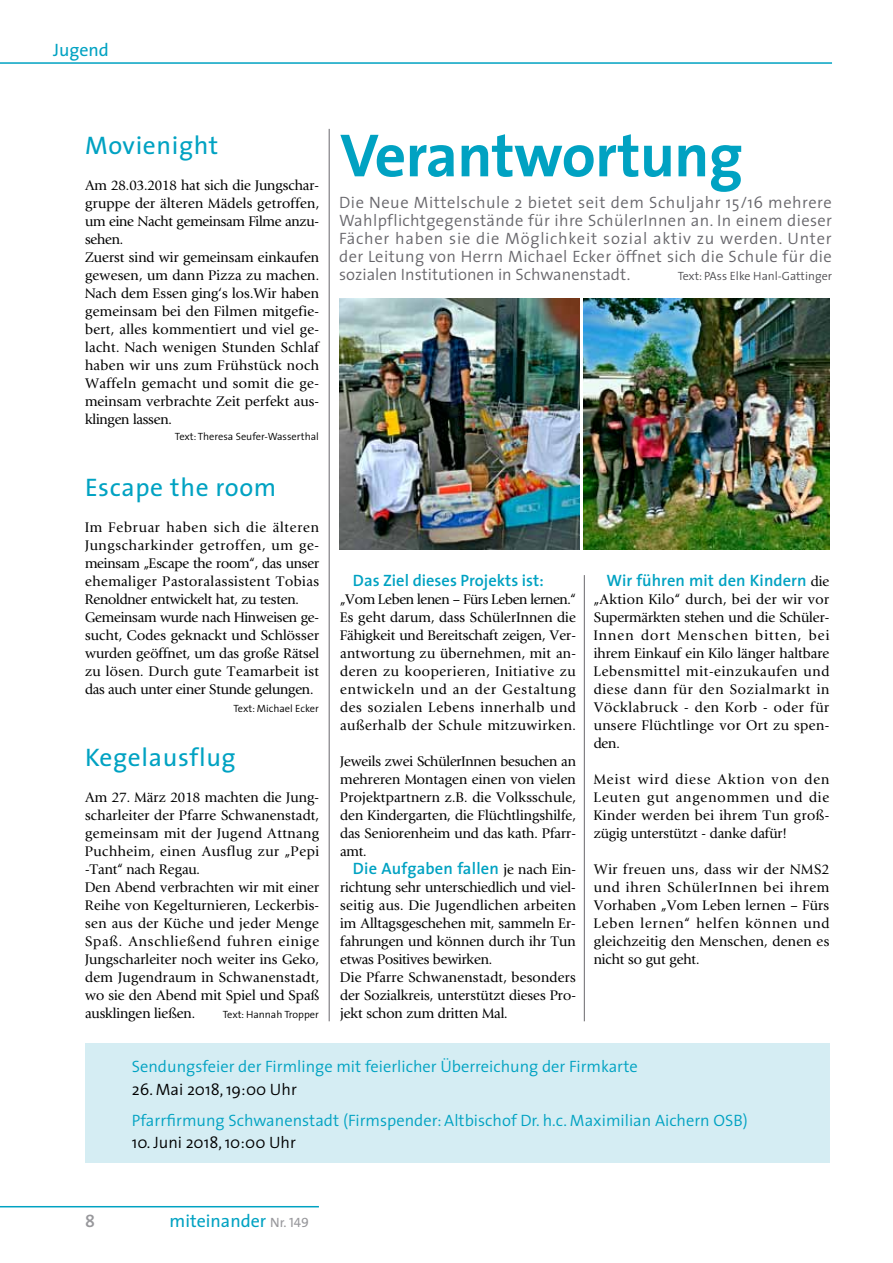
<style>
.page{position:relative;width:893px;height:1263px;background:#fff}
.page>*{position:absolute;margin:0;border:0;box-sizing:border-box;transform-origin:0 0}
.t1{font:700 61.5px "The Sans";letter-spacing:-.01em;color:#00a2c2}
.t2{font:25.5px "The Sans";letter-spacing:.025em;color:#00a2c2}
.t3{font:18px "The Sans";color:#00a2c2}
.t4{font:18px "The Sans Semi Bold Caps";color:#98989c}
.t5{font:300 16.5px/18px "The Sans";color:#68676c;text-align:justify}
.t6{font:300 16.5px "The Sans";color:#00a2c2}
.t7{font:600 16.5px "The Sans";letter-spacing:.005em;color:#00a2c2}
.t8{font:300 16.5px "The Sans";color:#000}
.t9{font:13.5px/18px "GI25";letter-spacing:.025em;color:#000;text-align:justify}
.t10{font:300 12px "The Sans";color:#504f53}
.t11{font:300 10.5px "The Sans";color:#000}
.s1{font-family:"GI25";font-weight:400;font-size:13.5px;color:#000}
.s2{font-size:13.5px;color:#98989c}
.s3{font-family:"The Sans Caps";font-size:13.5px;color:#98989c}
</style>
<div class="page">
<hr style="left:0;top:62px;width:832px;height:2px;background:#00a2c2">
<div style="left:85px;top:1043px;width:744px;height:119px;background:#d5edf3"></div>
<hr style="left:0;top:1206px;width:319px;height:1px;background:#00a2c2">
<hr style="left:584px;top:575px;width:1px;height:446px;background:#68676c">
<hr style="left:329px;top:129px;width:1px;height:892px;background:#68676c">
<img style="left:584px;top:299px;width:245px;height:251px">
<img style="left:339px;top:299px;width:240px;height:251px">
<h3 class="t3" style="left:53px;top:35px;width:57px">Jugend</h3>
<h1 class="t1" style="left:340px;top:104px;width:404px">Verantwortung</h1>
<h2 class="t2" style="left:85px;top:124px;width:135px">Movienight</h2>
<p class="t9" style="left:85px;top:176px;width:235px;text-align:left">Am 28.03.2018 hat sich die Jungschar&shy;gruppe der älteren Mädels getroffen, um eine Nacht gemeinsam Filme anzu&shy;sehen.<br>Zuerst sind wir gemeinsam einkaufen gewesen, um dann Pizza zu machen.<br>Nach dem Essen ging‘s los.Wir haben gemeinsam bei den Filmen mitgefie&shy;bert, alles kommentiert und viel ge&shy;lacht. Nach wenigen Stunden Schlaf haben wir uns zum Frühstück noch<br>Waffeln gemacht und somit die ge&shy;meinsam verbrachte Zeit perfekt aus&shy;klingen lassen.</p>
<p class="t11" style="left:175px;top:428px;width:145px">Text: Theresa Seufer-Wasserthal</p>
<h2 class="t2" style="left:85px;top:466px;width:193px">Escape the room</h2>
<p class="t9" style="left:85px;top:518px;width:235px;text-align:left">Im Februar haben sich die älteren Jungscharkinder getroffen, um ge&shy;meinsam „Escape the room“, das unser ehemaliger Pastoralassistent Tobias Renoldner entwickelt hat, zu testen.<br>Gemeinsam wurde nach Hinweisen ge&shy;sucht, Codes geknackt und Schlösser wurden geöffnet, um das große Rätsel zu lösen. Durch gute Teamarbeit ist das auch unter einer Stunde gelungen.</p>
<p class="t11" style="left:233px;top:700px;width:87px">Text: Michael Ecker</p>
<h2 class="t2" style="left:85px;top:736px;width:152px">Kegelausflug</h2>
<p class="t9" style="left:85px;top:788px;width:235px;text-align:left">Am 27. März 2018 machten die Jung&shy;scharleiter der Pfarre Schwanenstadt, gemeinsam mit der Jugend Attnang<br>Puchheim, einen Ausflug zur „Pepi -Tant“ nach Regau.<br>Den Abend verbrachten wir mit einer<br>Reihe von Kegelturnieren, Leckerbis&shy;sen aus der Küche und jeder Menge<br>Spaß. Anschließend fuhren einige<br>Jungscharleiter noch weiter ins Geko, dem Jugendraum in Schwanenstadt, wo sie den Abend mit Spiel und Spaß ausklingen ließen.</p>
<p class="t5" style="left:339px;top:193px;width:494px">Die Neue Mittelschule 2 bietet seit dem Schuljahr 15/16 mehrere Wahlpflichtgegenstände für ihre SchülerInnen an. In einem dieser Fächer haben sie die Möglichkeit sozial aktiv zu werden. Unter der Leitung von Herrn Michael Ecker öffnet sich die Schule für die sozialen Institutionen in Schwanenstadt.</p>
<p class="t10" style="left:678px;top:266px;width:156px">Text: PAss Elke Hanl-Gattinger</p>
<p class="t7" style="left:606px;top:566px;width:224px">Wir führen mit den Kindern <span class="s1">die</span></p>
<p class="t9" style="left:594px;top:590px;width:237px">„Aktion Kilo“ durch, bei der wir vor Supermärkten stehen und die Schüler-Innen dort Menschen bitten, bei ihrem Einkauf ein Kilo länger haltbare Lebensmittel mit-einzukaufen und diese dann für den Sozialmarkt in Vöcklabruck - den Korb - oder für unsere Flüchtlinge vor Ort zu spen&shy;den.</p>
<p class="t9" style="left:594px;top:770px;width:237px">Meist wird diese Aktion von den Leuten gut angenommen und die Kinder werden bei ihrem Tun groß&shy;zügig unterstützt - danke dafür!</p>
<p class="t9" style="left:594px;top:860px;width:237px">Wir freuen uns, dass wir der NMS2 und ihren SchülerInnen bei ihrem Vorhaben „Vom Leben lernen – Fürs Leben lernen“ helfen können und gleichzeitig den Menschen, denen es nicht so gut geht.</p>
<p class="t7" style="left:353px;top:566px;width:192px">Das Ziel dieses Projekts ist:</p>
<p class="t9" style="left:340px;top:590px;width:237px">„Vom Leben lenen – Fürs Leben lernen.“ Es geht darum, dass SchülerInnen die Fähigkeit und Bereitschaft zeigen, Ver&shy;antwortung zu übernehmen, mit an&shy;deren zu kooperieren, Initiative zu entwickeln und an der Gestaltung des sozialen Lebens innerhalb und außerhalb der Schule mitzuwirken.</p>
<p class="t9" style="left:340px;top:752px;width:237px">Jeweils zwei SchülerInnen besuchen an mehreren Montagen einen von vielen Projektpartnern z.B. die Volksschule, den Kindergarten, die Flüchtlingshilfe, das Seniorenheim und das kath. Pfarr&shy;amt.</p>
<p class="t7" style="left:353px;top:854px;width:224px">Die Aufgaben fallen <span class="s1">je nach Ein-</span></p>
<p class="t9" style="left:340px;top:878px;width:237px;text-align:left">richtung sehr unterschiedlich und viel&shy;seitig aus. Die Jugendlichen arbeiten im Alltagsgeschehen mit, sammeln Er&shy;fahrungen und können durch ihr Tun etwas Positives bewirken.<br>Die Pfarre Schwanenstadt, besonders der Sozialkreis, unterstützt dieses Pro&shy;jekt schon zum dritten Mal.</p>
<p class="t11" style="left:223px;top:1006px;width:98px">Text: Hannah Tropper</p>
<p class="t6" style="left:132px;top:1053px;width:508px">Sendungsfeier der Firmlinge mit feierlicher Überreichung der Firmkarte</p>
<p class="t8" style="left:132px;top:1075px;width:167px">26. Mai 2018, 19:00 Uhr</p>
<p class="t6" style="left:132px;top:1106px;width:617px">Pfarrfirmung Schwanenstadt (Firmspender: Altbischof Dr. h.c. Maximilian Aichern OSB)</p>
<p class="t8" style="left:132px;top:1129px;width:166px">10. Juni 2018, 10:00 Uhr</p>
<h3 class="t4" style="left:85px;top:1206px;width:11px">8</h3>
<h3 class="t3" style="left:170px;top:1206px;width:141px">miteinander <span class="s2">Nr.</span> <span class="s3">149</span></h3>
</div>
